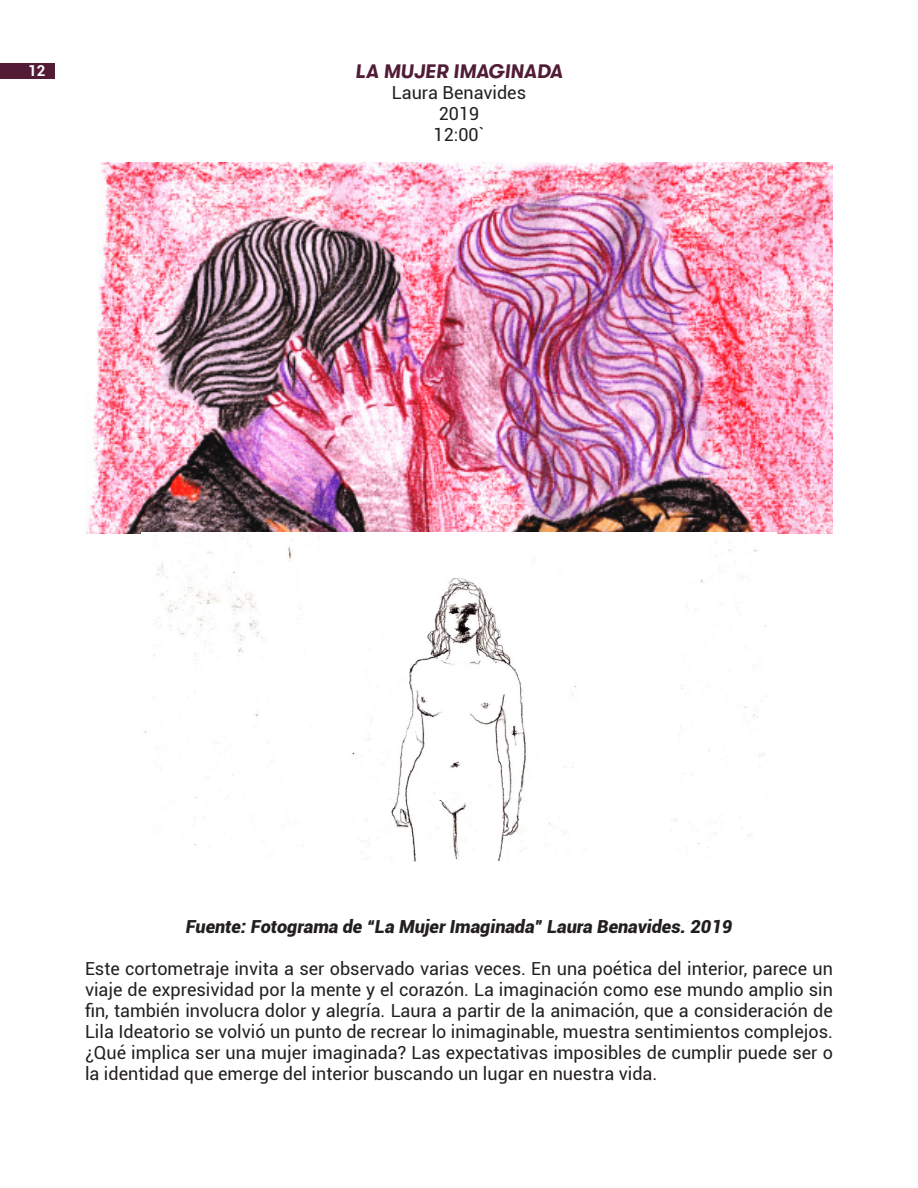
<style>
.page{position:relative;width:918px;height:1188px;background:#fff}
.page>*{position:absolute;margin:0;border:0;box-sizing:border-box;transform-origin:0 0}
.subtitulos_cortometrajes{font:italic 700 19.5px "GT Walsheim Pro";color:#511c36}
.CUERPO_DE_TEXTO{font:18px/21px "Roboto";color:#231f20;text-align:justify}
.titulos_graficos{font:italic 900 18px "Roboto";color:#231f20}
.t1{font:700 15px "Roboto";color:#fff}
</style>
<div class="page">
<div style="left:0;top:63px;width:55px;height:15px;background:#521c36"></div>
<img style="left:86px;top:163px;width:747px;height:371px">
<img style="left:141px;top:532px;width:636px;height:330px">
<p class="t1" style="left:28px;top:60px;width:19px">12</p>
<p class="subtitulos_cortometrajes" style="left:355px;top:61px;width:209px">LA MUJER IMAGINADA</p>
<p class="CUERPO_DE_TEXTO" style="left:392px;top:82px;width:136px">Laura Benavides</p>
<p class="CUERPO_DE_TEXTO" style="left:439px;top:103px;width:42px">2019</p>
<p class="CUERPO_DE_TEXTO" style="left:434px;top:124px;width:52px">12:00`</p>
<p class="titulos_graficos" style="left:186px;top:913px;width:548px">Fuente: Fotograma de “La Mujer Imaginada” Laura Benavides. 2019</p>
<p class="CUERPO_DE_TEXTO" style="left:85px;top:957px;width:749px">Este cortometraje invita a ser observado varias veces. En una poética del interior, parece un viaje de expresividad por la mente y el corazón. La imaginación como ese mundo amplio sin fin, también involucra dolor y alegría. Laura a partir de la animación, que a consideración de Lila Ideatorio se volvió un punto de recrear lo inimaginable, muestra sentimientos complejos. ¿Qué implica ser una mujer imaginada? Las expectativas imposibles de cumplir puede ser o la identidad que emerge del interior buscando un lugar en nuestra vida.</p>
</div>
